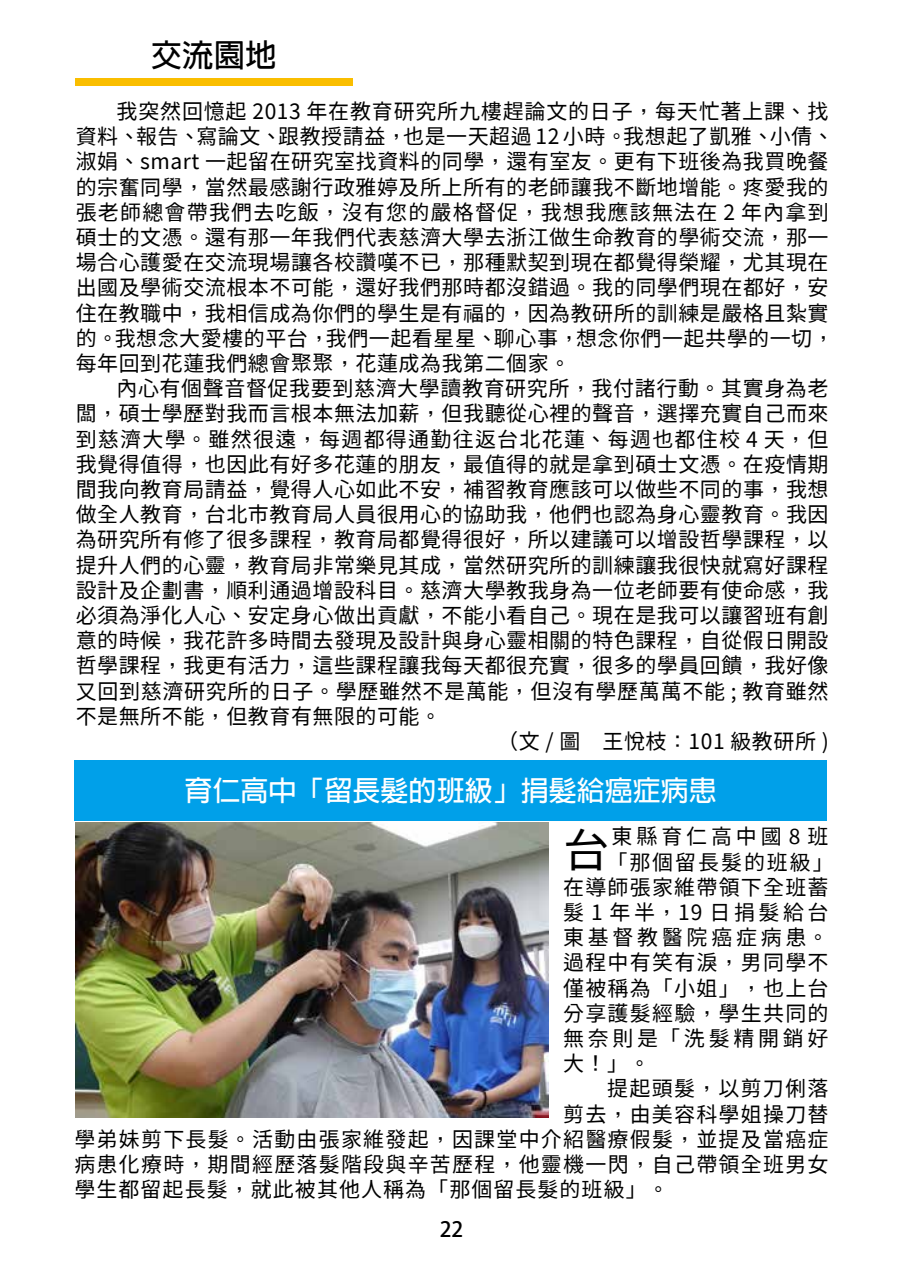
<style>
.page{position:relative;width:903px;height:1275px;background:#fff}
.page>*{position:absolute;margin:0;border:0;box-sizing:border-box;transform-origin:0 0}
.t1{font:46.2px "Taipei Sans TC Beta";color:#000}
.t2{font:700 31.5px "Adobe Fan Heiti Std";color:#000}
.t3{font:700 28px "Adobe Fan Heiti Std";color:#fff}
.t4{font:21px/25.2px "Taipei Sans TC Beta";letter-spacing:.025em;color:#000}
.t5{font:21px "Taipei Sans TC Beta";letter-spacing:.06em;color:#000}
.t6{font:21px "Taipei Sans TC Beta";letter-spacing:.05em;color:#000}
.t7{font:21px "Taipei Sans TC Beta";letter-spacing:.175em;color:#000}
.t8{font:21px "Taipei Sans TC Beta";letter-spacing:.165em;color:#000}
.t9{font:21px "Taipei Sans TC Beta";letter-spacing:.09em;color:#000}
.t10{font:21px "Taipei Sans TC Beta";letter-spacing:.185em;color:#000}
.t11{font:700 21px "Adobe Fan Heiti Std";color:#000}
</style>
<div class="page">
<div style="left:75px;top:79px;width:278px;height:7px;background:#fabe00"></div>
<div style="left:74px;top:760px;width:753px;height:61px;background:#00a0e9"></div>
<img style="left:75px;top:822px;width:473px;height:296px">
<h2 class="t2" style="left:151px;top:37px;width:128px">交流園地</h2>
<p class="t4" style="left:76px;top:99px;width:759px;text-indent:41px">我突然回憶起 2013 年在教育研究所九樓趕論文的日子，每天忙著上課、找資料、報告、寫論文、跟教授請益，也是一天超過 12 小時。我想起了凱雅、小倩、淑娟、smart 一起留在研究室找資料的同學，還有室友。更有下班後為我買晚餐的宗奮同學，當然最感謝行政雅婷及所上所有的老師讓我不斷地增能。疼愛我的張老師總會帶我們去吃飯，沒有您的嚴格督促，我想我應該無法在 2 年內拿到碩士的文憑。還有那一年我們代表慈濟大學去浙江做生命教育的學術交流，那一場合心護愛在交流現場讓各校讚嘆不已，那種默契到現在都覺得榮耀，尤其現在出國及學術交流根本不可能，還好我們那時都沒錯過。我的同學們現在都好，安住在教職中，我相信成為你們的學生是有福的，因為教研所的訓練是嚴格且紮實的。我想念大愛樓的平台，我們一起看星星、聊心事，想念你們一起共學的一切，每年回到花蓮我們總會聚聚，花蓮成為我第二個家。</p>
<p class="t4" style="left:116px;top:376px;width:714px">內心有個聲音督促我要到慈濟大學讀教育研究所，我付諸行動。其實身為老</p>
<p class="t4" style="left:76px;top:401px;width:754px">闆，碩士學歷對我而言根本無法加薪，但我聽從心裡的聲音，選擇充實自己而來</p>
<p class="t5" style="left:76px;top:427px;width:754px">到慈濟大學。雖然很遠，每週都得通勤往返台北花蓮、每週也都住校 4 天，但</p>
<p class="t4" style="left:76px;top:452px;width:754px">我覺得值得，也因此有好多花蓮的朋友，最值得的就是拿到碩士文憑。在疫情期</p>
<p class="t4" style="left:76px;top:477px;width:754px">間我向教育局請益，覺得人心如此不安，補習教育應該可以做些不同的事，我想</p>
<p class="t4" style="left:76px;top:502px;width:754px">做全人教育，台北市教育局人員很用心的協助我，他們也認為身心靈教育。我因</p>
<p class="t4" style="left:76px;top:527px;width:754px">為研究所有修了很多課程，教育局都覺得很好，所以建議可以增設哲學課程，以</p>
<p class="t4" style="left:76px;top:553px;width:754px">提升人們的心靈，教育局非常樂見其成，當然研究所的訓練讓我很快就寫好課程</p>
<p class="t4" style="left:76px;top:578px;width:754px">設計及企劃書，順利通過增設科目。慈濟大學教我身為一位老師要有使命感，我</p>
<p class="t4" style="left:76px;top:603px;width:754px">必須為淨化人心、安定身心做出貢獻，不能小看自己。現在是我可以讓習班有創</p>
<p class="t4" style="left:76px;top:628px;width:754px">意的時候，我花許多時間去發現及設計與身心靈相關的特色課程，自從假日開設</p>
<p class="t4" style="left:76px;top:653px;width:754px">哲學課程，我更有活力，這些課程讓我每天都很充實，很多的學員回饋，我好像</p>
<p class="t4" style="left:76px;top:679px;width:754px">又回到慈濟研究所的日子。學歷雖然不是萬能，但沒有學歷萬萬不能 ; 教育雖然</p>
<p class="t4" style="left:76px;top:704px;width:367px">不是無所不能，但教育有無限的可能。</p>
<p class="t4" style="left:497px;top:729px;width:333px">（文 / 圖　王悅枝：101 級教研所 )</p>
<h3 class="t3" style="left:185px;top:774px;width:533px">育仁高中「留長髮的班級」捐髮給癌症病患</h3>
<h1 class="t1" style="left:563px;top:823px;width:48px">台</h1>
<p class="t10" style="left:612px;top:825px;width:218px">東縣育仁高中國 8 班</p>
<p class="t9" style="left:606px;top:850px;width:229px">「那個留長髮的班級」</p>
<p class="t5" style="left:563px;top:875px;width:267px">在導師張家維帶領下全班蓄</p>
<p class="t8" style="left:563px;top:900px;width:267px">髮 1 年半，19 日捐髮給台</p>
<p class="t7" style="left:563px;top:926px;width:267px">東基督教醫院癌症病患。</p>
<p class="t5" style="left:563px;top:951px;width:267px">過程中有笑有淚，男同學不</p>
<p class="t5" style="left:563px;top:976px;width:267px">僅被稱為「小姐」，也上台</p>
<p class="t5" style="left:563px;top:1001px;width:267px">分享護髮經驗，學生共同的</p>
<p class="t7" style="left:563px;top:1026px;width:267px">無奈則是「洗髮精開銷好</p>
<p class="t4" style="left:563px;top:1051px;width:89px">大！」。</p>
<p class="t5" style="left:607px;top:1077px;width:223px">提起頭髮，以剪刀俐落</p>
<p class="t5" style="left:563px;top:1102px;width:267px">剪去，由美容科學姐操刀替</p>
<p class="t5" style="left:74px;top:1127px;width:756px">學弟妹剪下長髮。活動由張家維發起，因課堂中介紹醫療假髮，並提及當癌症</p>
<p class="t5" style="left:74px;top:1152px;width:756px">病患化療時，期間經歷落髮階段與辛苦歷程，他靈機一閃，自己帶領全班男女</p>
<p class="t6" style="left:74px;top:1178px;width:596px">學生都留起長髮，就此被其他人稱為「那個留長髮的班級」。</p>
<p class="t11" style="left:440px;top:1216px;width:25px">22</p>
</div>
